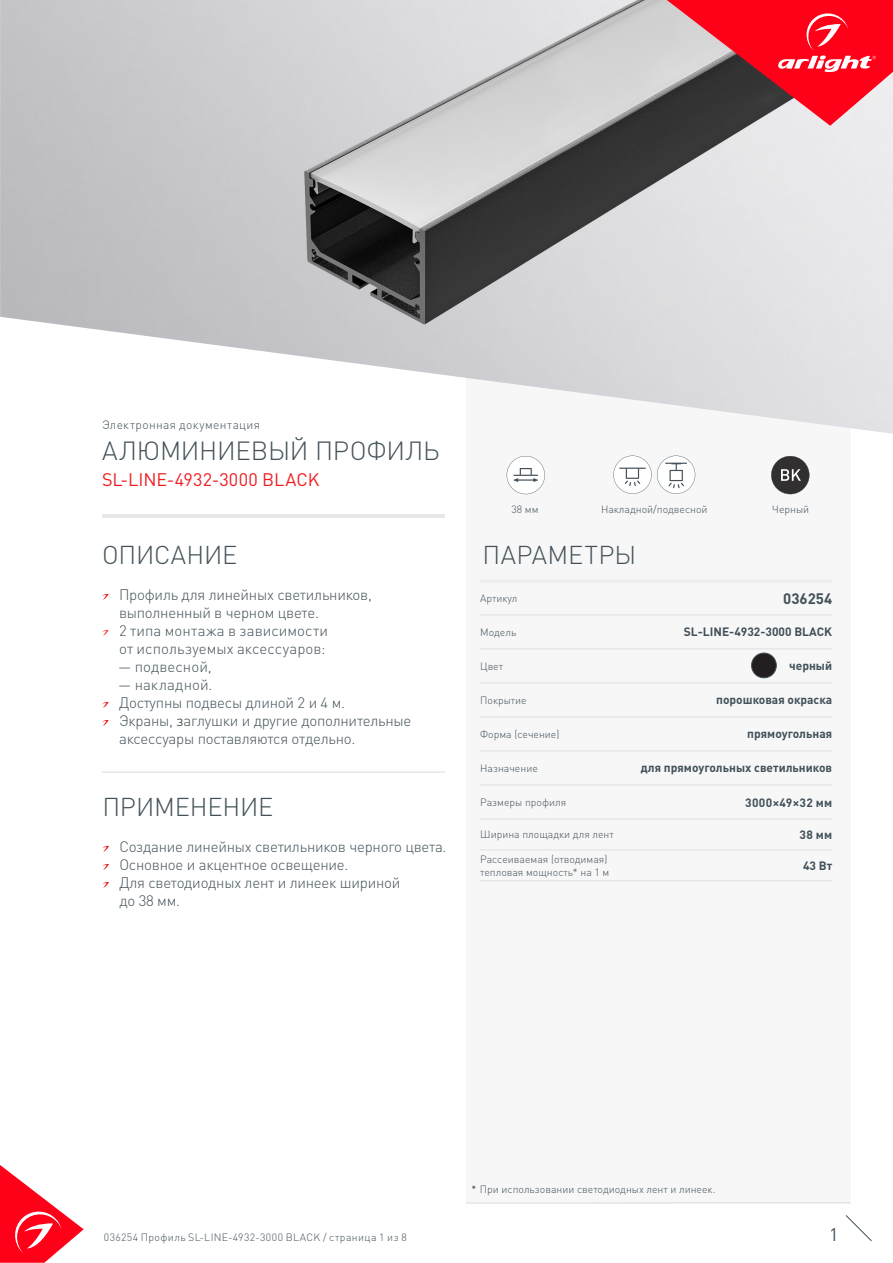
<style>
.page{position:relative;width:893px;height:1263px;background:#fff}
.page>*{position:absolute;margin:0;border:0;box-sizing:border-box;transform-origin:0 0}
.t1{font:300 25.95px "DIN Pro";letter-spacing:-.01em;color:#425159}
.t2{font:300 25.5px "DIN Pro";letter-spacing:-.005em;color:#425159}
.t3{font:300 25.5px "DIN Pro";letter-spacing:.015em;color:#425159}
.t4{font:18px "DIN Pro";color:#ee1d23}
.t5{font:18px "DIN Pro";color:#425159}
.t6{font:300 15px/18px "DIN Pro";letter-spacing:-.015em;color:#425159}
.t7{font:300 15px/18px "DIN Pro";letter-spacing:.005em;color:#425159}
.t8{font:700 15px "DIN Pro";color:#425159}
.t9{font:700 12px "DIN Pro";color:#425159}
.t10{font:300 12px "DIN Pro";letter-spacing:.03em;color:#425159}
.t11{font:700 12px "DIN Pro";letter-spacing:.025em;color:#425159}
.t12{font:300 10.5px/12.6px "DIN Pro";color:#425159}
.t13{font:300 10.5px "DIN Pro";letter-spacing:.04em;color:#425159}
.s1{color:#231f20}
</style>
<div class="page">
<svg style="left:0;top:1165px;width:84px;height:98px"></svg>
<svg style="left:845px;top:1215px;width:27px;height:26px"></svg>
<div style="left:466px;top:250px;width:384px;height:953px;background:#f7f7f8"></div>
<img style="left:0;top:0;width:893px;height:434px">
<hr style="left:480px;top:579px;width:148px;height:4px;background:#eeeeef">
<hr style="left:628px;top:579px;width:204px;height:4px;background:#eeeeef">
<hr style="left:480px;top:614px;width:148px;height:1px;background:#e6e7e9">
<hr style="left:628px;top:614px;width:204px;height:1px;background:#e6e7e9">
<hr style="left:480px;top:648px;width:148px;height:2px;background:#e6e7e9">
<hr style="left:628px;top:648px;width:204px;height:2px;background:#e6e7e9">
<hr style="left:480px;top:682px;width:148px;height:2px;background:#e6e7e9">
<hr style="left:628px;top:682px;width:204px;height:2px;background:#e6e7e9">
<hr style="left:480px;top:716px;width:148px;height:2px;background:#e6e7e9">
<hr style="left:628px;top:716px;width:204px;height:2px;background:#e6e7e9">
<hr style="left:480px;top:750px;width:148px;height:2px;background:#e6e7e9">
<hr style="left:628px;top:750px;width:204px;height:2px;background:#e6e7e9">
<hr style="left:480px;top:784px;width:148px;height:2px;background:#e6e7e9">
<hr style="left:628px;top:784px;width:204px;height:2px;background:#e6e7e9">
<hr style="left:480px;top:818px;width:148px;height:2px;background:#e6e7e9">
<hr style="left:628px;top:818px;width:204px;height:2px;background:#e6e7e9">
<hr style="left:480px;top:849px;width:148px;height:2px;background:#e6e7e9">
<hr style="left:628px;top:849px;width:204px;height:2px;background:#e6e7e9">
<hr style="left:480px;top:880px;width:148px;height:1px;background:#e6e7e9">
<hr style="left:628px;top:880px;width:204px;height:1px;background:#e6e7e9">
<hr style="left:466px;top:1202px;width:384px;height:1px;background:#dcdddf">
<svg style="left:667px;top:0;width:226px;height:126px;background:#cd4250"></svg>
<svg style="left:102px;top:846px;width:7px;height:6px"></svg>
<svg style="left:102px;top:864px;width:7px;height:6px"></svg>
<svg style="left:102px;top:882px;width:7px;height:6px"></svg>
<hr style="left:102px;top:771px;width:343px;height:2px;background:#dcdddf">
<svg style="left:507px;top:456px;width:38px;height:38px"></svg>
<svg style="left:613px;top:456px;width:82px;height:38px"></svg>
<svg style="left:102px;top:594px;width:7px;height:6px"></svg>
<svg style="left:102px;top:630px;width:7px;height:6px"></svg>
<svg style="left:102px;top:702px;width:7px;height:6px"></svg>
<svg style="left:102px;top:720px;width:7px;height:6px"></svg>
<svg style="left:771px;top:456px;width:38px;height:38px"></svg>
<div style="left:751px;top:653px;width:25px;height:25px;background:#231f20;border-radius:50%"></div>
<div style="left:751px;top:653px;width:26px;height:25px;border:1px solid #425159;border-radius:50%"></div>
<hr style="left:102px;top:514px;width:342px;height:3px;background:#e6e7e9">
<p class="t10" style="left:102px;top:417px;width:160px">Электронная документация</p>
<p class="t1" style="left:102px;top:433px;width:339px">АЛЮМИНИЕВЫЙ ПРОФИЛЬ</p>
<p class="t4" style="left:102px;top:467px;width:219px">SL-LINE-4932-3000 BLACK</p>
<p class="t2" style="left:102px;top:537px;width:137px">ОПИСАНИЕ</p>
<p class="t6" style="left:119px;top:584px;width:254px">Профиль для линейных светильников, выполненный в черном цвете.</p>
<p class="t7" style="left:119px;top:620px;width:211px">2 типа монтажа в зависимости от используемых аксессуаров:</p>
<p class="t7" style="left:118px;top:656px;width:95px">— подвесной,</p>
<p class="t7" style="left:118px;top:674px;width:96px">— накладной.</p>
<p class="t6" style="left:119px;top:692px;width:228px">Доступны подвесы длиной 2 и 4 м.</p>
<p class="t6" style="left:119px;top:710px;width:294px">Экраны, <span class="s1">з</span>аглушки и другие дополнительные аксессуары поставляются отдельно.</p>
<p class="t2" style="left:102px;top:789px;width:172px">ПРИМЕНЕНИЕ</p>
<p class="t6" style="left:119px;top:836px;width:329px">Создание линейных светильников черного цвета.</p>
<p class="t6" style="left:119px;top:854px;width:231px">Основное и акцентное освещение.</p>
<p class="t6" style="left:119px;top:872px;width:283px">Для светодиодных лент и линеек шириной до 38 мм.</p>
<p class="t12" style="left:511px;top:502px;width:29px">38 мм</p>
<p class="t12" style="left:601px;top:502px;width:108px">Накладной/подвесной</p>
<p class="t12" style="left:772px;top:502px;width:38px">Черный</p>
<p class="t3" style="left:483px;top:537px;width:155px">ПАРАМЕТРЫ</p>
<p class="t12" style="left:480px;top:591px;width:39px">Артикул</p>
<p class="t8" style="left:783px;top:588px;width:50px">036254</p>
<p class="t12" style="left:480px;top:625px;width:38px">Модель</p>
<p class="t9" style="left:684px;top:624px;width:150px">SL-LINE-4932-3000 BLACK</p>
<p class="t12" style="left:480px;top:659px;width:24px">Цвет</p>
<p class="t9" style="left:789px;top:658px;width:44px">черный</p>
<p class="t12" style="left:480px;top:693px;width:48px">Покрытие</p>
<p class="t9" style="left:716px;top:692px;width:117px">порошковая окраска</p>
<p class="t12" style="left:480px;top:727px;width:81px">Форма (сечение)</p>
<p class="t9" style="left:747px;top:726px;width:86px">прямоугольная</p>
<p class="t12" style="left:480px;top:761px;width:59px">Назначение</p>
<p class="t9" style="left:641px;top:760px;width:193px">для прямоугольных светильников</p>
<p class="t12" style="left:480px;top:795px;width:87px">Размеры профиля</p>
<p class="t11" style="left:745px;top:794px;width:88px">3000×49×32 мм</p>
<p class="t12" style="left:480px;top:828px;width:135px">Ширина площадки для лент</p>
<p class="t9" style="left:799px;top:826px;width:34px">38 мм</p>
<p class="t12" style="left:480px;top:852px;width:131px">Рассеиваемая (отводимая) тепловая мощность* на 1 м</p>
<p class="t9" style="left:803px;top:857px;width:31px">43 Вт</p>
<p class="t12" style="left:471px;top:1183px;width:246px"><span class="s1">*</span> При использовании светодиодных лент и линеек.</p>
<p class="t13" style="left:104px;top:1230px;width:305px">036254 Профиль SL-LINE-4932-3000 BLACK / страница 1 из 8</p>
<p class="t5" style="left:829px;top:1222px;width:11px">1</p>
</div>
